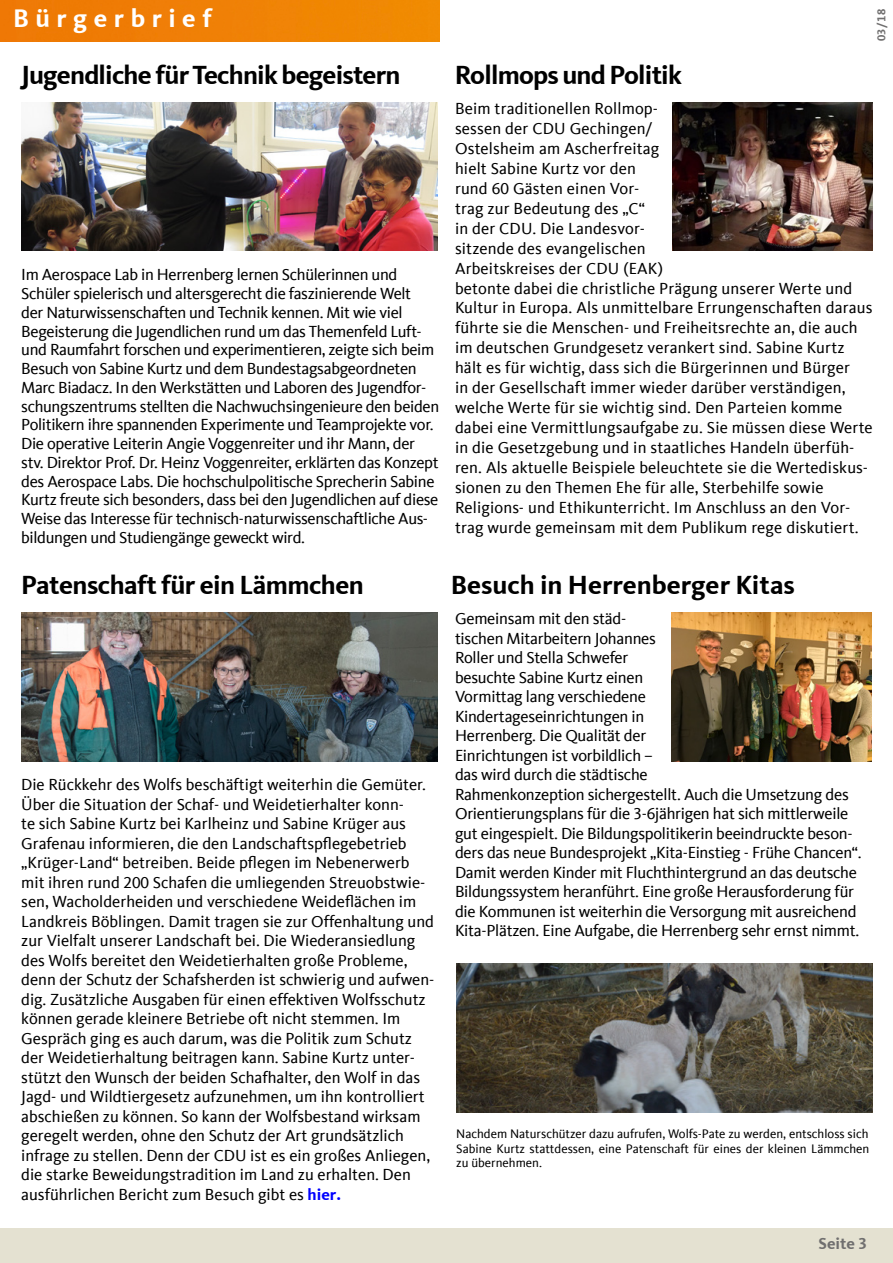
<style>
.page{position:relative;width:893px;height:1263px;background:#fff}
.page>*{position:absolute;margin:0;border:0;box-sizing:border-box;transform-origin:0 0}
.t1{font:700 27px "CDU Kievit Tab";letter-spacing:-.03em;color:#000}
.t2{font:700 27px "CDU Kievit Tab";color:#000}
.t3{font:700 26.1px "CDU Kievit Tab";letter-spacing:.25em;color:#fff}
.t4{font:16.5px/19.5px "CDU Kievit Tab";color:#000}
.t5{font:16.5px/18.8px "CDU Kievit Tab";letter-spacing:-.02em;color:#000}
.t6{font:700 16.5px "CDU Kievit Tab";color:#706f6f}
.t7{font:12.75px/14.5px "CDU Kievit Tab";color:#000;text-align:justify}
.t8{font:700 12px "CDU Kievit Tab";color:#706f6f}
.s1{font-weight:700;color:#00f}
</style>
<div class="page">
<img style="left:0;top:0;width:440px;height:41px">
<div style="left:0;top:1228px;width:893px;height:35px;background:#e4e1d1"></div>
<img style="left:21px;top:102px;width:417px;height:149px">
<img style="left:672px;top:612px;width:200px;height:149px">
<img style="left:673px;top:102px;width:199px;height:149px">
<img style="left:21px;top:612px;width:417px;height:149px">
<img style="left:456px;top:963px;width:417px;height:149px">
<h2 class="t3" style="left:13px;top:3px;width:200px">Bürgerbrief</h2>
<h1 class="t1" style="left:21px;top:59px;width:381px">Jugendliche für Technik begeistern</h1>
<p class="t5" style="left:21px;top:266px;width:419px">Im Aerospace Lab in Herrenberg lernen Schülerinnen und Schüler spielerisch und altersgerecht die faszinierende Welt<br>der Naturwissenschaften und Technik kennen. Mit wie viel Begeisterung die Jugendlichen rund um das Themenfeld Luft&shy;und Raumfahrt forschen und experimentieren, zeigte sich beim Besuch von Sabine Kurtz und dem Bundestagsabgeordneten Marc Biadacz. In den Werkstätten und Laboren des Jugendfor&shy;schungszentrums stellten die Nachwuchsingenieure den beiden Politikern ihre spannenden Experimente und Teamprojekte vor.<br>Die operative Leiterin Angie Voggenreiter und ihr Mann, der stv. Direktor Prof. Dr. Heinz Voggenreiter, erklärten das Konzept des Aerospace Labs. Die hochschulpolitische Sprecherin Sabine Kurtz freute sich besonders, dass bei den Jugendlichen auf diese Weise das Interesse für technisch-naturwissenschaftliche Aus&shy;bildungen und Studiengänge geweckt wird.</p>
<h1 class="t1" style="left:21px;top:569px;width:344px">Patenschaft für ein Lämmchen</h1>
<p class="t4" style="left:21px;top:775px;width:415px">Die Rückkehr des Wolfs beschäftigt weiterhin die Gemüter.<br>Über die Situation der Schaf- und Weidetierhalter konn-<br>te sich Sabine Kurtz bei Karlheinz und Sabine Krüger aus Grafenau informieren, die den Landschaftspflegebetrieb „Krüger-Land“ betreiben. Beide pflegen im Nebenerwerb mit ihren rund 200 Schafen die umliegenden Streuobstwie&shy;sen, Wacholderheiden und verschiedene Weideflächen im Landkreis Böblingen. Damit tragen sie zur Offenhaltung und zur Vielfalt unserer Landschaft bei. Die Wiederansiedlung des Wolfs bereitet den Weidetierhalten große Probleme, denn der Schutz der Schafsherden ist schwierig und aufwen&shy;dig. Zusätzliche Ausgaben für einen effektiven Wolfsschutz können gerade kleinere Betriebe oft nicht stemmen. Im Gespräch ging es auch darum, was die Politik zum Schutz der Weidetierhaltung beitragen kann. Sabine Kurtz unter&shy;stützt den Wunsch der beiden Schafhalter, den Wolf in das Jagd- und Wildtiergesetz aufzunehmen, um ihn kontrolliert abschießen zu können. So kann der Wolfsbestand wirksam geregelt werden, ohne den Schutz der Art grundsätzlich infrage zu stellen. Denn der CDU ist es ein großes Anliegen, die starke Beweidungstradition im Land zu erhalten. Den ausführlichen Bericht zum Besuch gibt es <span class="s1">hier.</span></p>
<p class="t8" style="left:874px;top:41px;width:34px;rotate:-90deg">03/18</p>
<h1 class="t1" style="left:455px;top:59px;width:229px">Rollmops und Politik</h1>
<p class="t4" style="left:455px;top:99px;width:419px;line-height:20px">Beim traditionellen Rollmop-<br>sessen der CDU Gechingen/<br>Ostelsheim am Ascherfreitag<br>hielt Sabine Kurtz vor den<br>rund 60 Gästen einen Vor-<br>trag zur Bedeutung des „C“<br>in der CDU. Die Landesvor-<br>sitzende des evangelischen<br>Arbeitskreises der CDU (EAK)<br>betonte dabei die christliche Prägung unserer Werte und Kultur in Europa. Als unmittelbare Errungenschaften daraus führte sie die Menschen- und Freiheitsrechte an, die auch im deutschen Grundgesetz verankert sind. Sabine Kurtz hält es für wichtig, dass sich die Bürgerinnen und Bürger<br>in der Gesellschaft immer wieder darüber verständigen, welche Werte für sie wichtig sind. Den Parteien komme dabei eine Vermittlungsaufgabe zu. Sie müssen diese Werte in die Gesetzgebung und in staatliches Handeln überfüh&shy;ren. Als aktuelle Beispiele beleuchtete sie die Wertediskus&shy;sionen zu den Themen Ehe für alle, Sterbehilfe sowie Religions- und Ethikunterricht. Im Anschluss an den Vor&shy;trag wurde gemeinsam mit dem Publikum rege diskutiert.</p>
<h1 class="t2" style="left:451px;top:569px;width:346px">Besuch in Herrenberger Kitas</h1>
<p class="t4" style="left:455px;top:609px;width:408px">Gemeinsam mit den städ-<br>tischen Mitarbeitern Johannes<br>Roller und Stella Schwefer<br>besuchte Sabine Kurtz einen<br>Vormittag lang verschiedene<br>Kindertageseinrichtungen in<br>Herrenberg. Die Qualität der<br>Einrichtungen ist vorbildlich –<br>das wird durch die städtische<br>Rahmenkonzeption sichergestellt. Auch die Umsetzung des Orientierungsplans für die 3-6jährigen hat sich mittlerweile gut eingespielt. Die Bildungspolitikerin beeindruckte beson&shy;ders das neue Bundesprojekt „Kita-Einstieg - Frühe Chancen“.<br>Damit werden Kinder mit Fluchthintergrund an das deutsche Bildungssystem heranführt. Eine große Herausforderung für die Kommunen ist weiterhin die Versorgung mit ausreichend Kita-Plätzen. Eine Aufgabe, die Herrenberg sehr ernst nimmt.</p>
<p class="t7" style="left:456px;top:1127px;width:415px">Nachdem Naturschützer dazu aufrufen, Wolfs-Pate zu werden, entschloss sich Sabine Kurtz stattdessen, eine Patenschaft für eines der kleinen Lämmchen zu übernehmen.</p>
<p class="t6" style="left:819px;top:1234px;width:50px">Seite 3</p>
</div>
